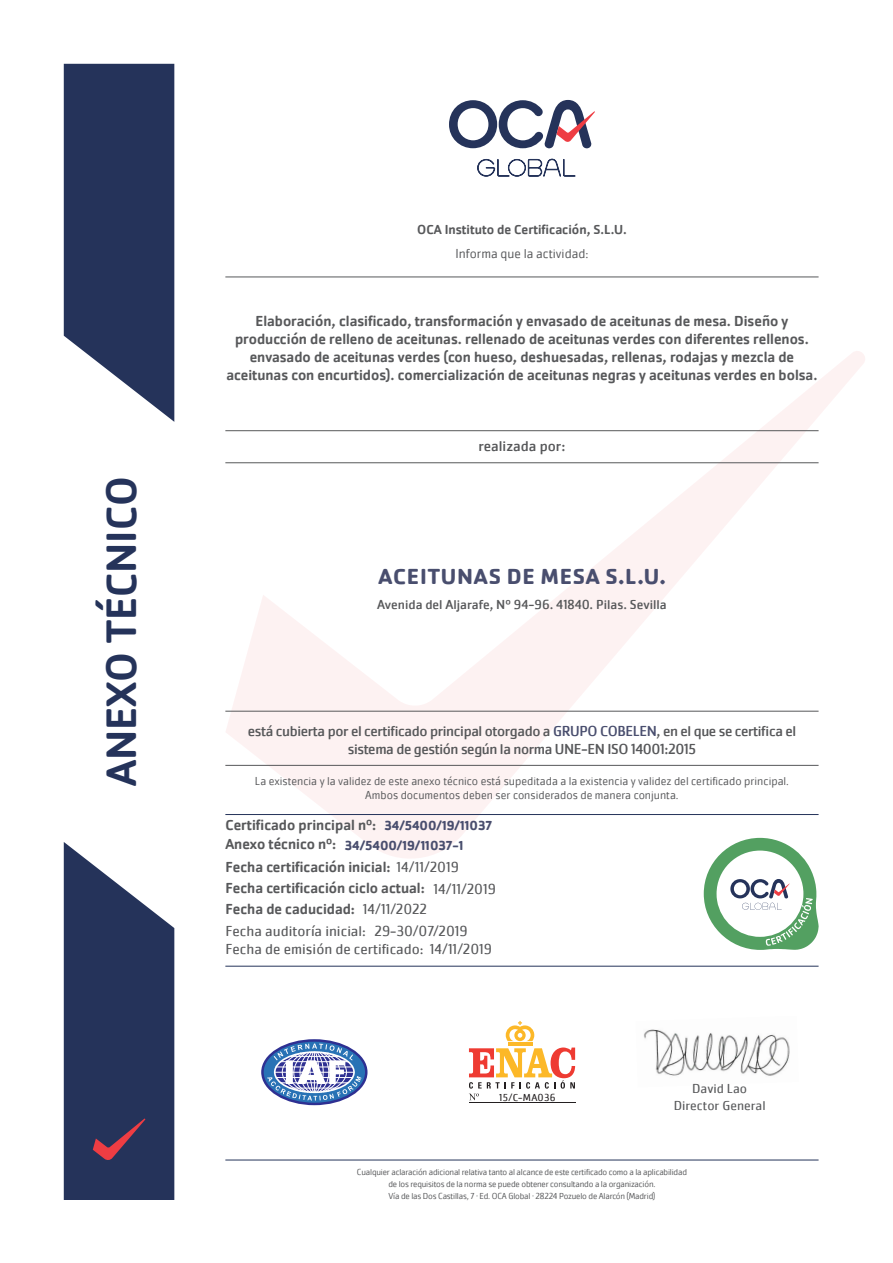
<style>
.page{position:relative;width:893px;height:1263px;background:#fff}
.page>*{position:absolute;margin:0;border:0;box-sizing:border-box;transform-origin:0 0}
.t1{font:500 43.95px "Cachet Pro";color:#25335a}
.t2{font:700 22.5px "Cachet Pro";letter-spacing:.035em;color:#494e6e}
.t3{font:500 15px/18px "Cachet Pro";color:#57585a}
.t4{font:15px/18px "Cachet Pro";letter-spacing:-.025em;color:#57585a;text-align:center}
.t5{font:15px "Cachet Pro";color:#57585a}
.t6{font:15px "Cachet Pro";color:#57585a}
.t7{font:13.5px "Cachet Pro";color:#57585a}
.t8{font:500 13.5px "Cachet Pro";color:#57585a}
.t9{font:700 13.5px/20.2px "Cachet Pro";color:#494e6e}
.t10{font:13.5px "Cachet Pro";color:#57585a}
.t11{font:300 13.5px "Cachet Pro";color:#57585a}
.t12{font:300 12px/14.4px "Cachet Pro";color:#57585a;text-align:center}
.t13{font:10.5px "Cachet Pro";letter-spacing:.025em;color:#231f20}
.t14{font:300 9px/12px "Cachet Pro";letter-spacing:-.02em;color:#57585a;text-align:center}
.s1{color:#494e6e}
.s2{font-weight:400}
</style>
<div class="page">
<svg style="left:225px;top:351px;width:640px;height:507px"></svg>
<svg style="left:64px;top:64px;width:110px;height:358px;background:#3f4b6d"></svg>
<svg style="left:449px;top:100px;width:146px;height:48px"></svg>
<svg style="left:477px;top:159px;width:99px;height:18px"></svg>
<svg style="left:64px;top:842px;width:110px;height:358px;background:#414b6d"></svg>
<hr style="left:508px;top:1042px;width:24px;height:4px;background:#fcb828">
<svg style="left:506px;top:1021px;width:28px;height:20px"></svg>
<hr style="left:469px;top:1102px;width:106px;height:1px;background:#231f20">
<svg style="left:469px;top:1047px;width:106px;height:53px"></svg>
<svg style="left:262px;top:1040px;width:104px;height:64px"></svg>
<div style="left:261px;top:1039px;width:106px;height:66px;border:2px solid #2e3092;border-radius:50%"></div>
<svg style="left:267px;top:1043px;width:94px;height:57px"></svg>
<hr style="left:225px;top:1160px;width:594px;height:1px;background:#25335a">
<img style="left:644px;top:1029px;width:146px;height:47px">
<svg style="left:704px;top:838px;width:115px;height:112px"></svg>
<hr style="left:225px;top:765px;width:594px;height:1px;background:#57585a">
<hr style="left:225px;top:462px;width:594px;height:1px;background:#57585a">
<hr style="left:225px;top:430px;width:594px;height:1px;background:#57585a">
<hr style="left:225px;top:277px;width:594px;height:1px;background:#57585a">
<hr style="left:225px;top:711px;width:594px;height:1px;background:#57585a">
<hr style="left:225px;top:814px;width:594px;height:1px;background:#25335a">
<hr style="left:225px;top:966px;width:594px;height:1px;background:#25335a">
<h1 class="t1" style="left:96px;top:786px;width:311px;rotate:-90deg">ANEXO TÉCNICO</h1>
<p class="t8" style="left:417px;top:222px;width:211px">OCA Instituto de Certificación, S.L.U.</p>
<p class="t11" style="left:456px;top:245px;width:134px">Informa que la actividad:</p>
<p class="t3" style="left:226px;top:312px;width:592px;text-align:center">Elaboración, clasificado, transformación y envasado de aceitunas de mesa. Diseño y producción de relleno de aceitunas. rellenado de aceitunas verdes con diferentes rellenos. envasado de aceitunas verdes (con hueso, deshuesadas, rellenas, rodajas y mezcla de aceitunas con encurtidos). comercialización de aceitunas negras y aceitunas verdes en bolsa.</p>
<p class="t6" style="left:479px;top:437px;width:88px">realizada por:</p>
<h2 class="t2" style="left:378px;top:562px;width:289px">ACEITUNAS DE MESA S.L.U.</h2>
<p class="t7" style="left:377px;top:597px;width:291px">Avenida del Aljarafe, Nº 94-96. 41840. Pilas. Sevilla</p>
<p class="t4" style="left:248px;top:723px;width:550px">está cubierta por el certificado principal otorgado a <span class="s1">GRUPO COBELEN</span>, en el que se certifica el sistema de gestión según la norma UNE-EN ISO 14001:2015</p>
<p class="t12" style="left:255px;top:774px;width:535px">La existencia y la validez de este anexo técnico está supeditada a la existencia y validez del certificado principal.<br>Ambos documentos deben ser considerados de manera conjunta.</p>
<p class="t3" style="left:225px;top:815px;width:152px;line-height:19.2px">Certificado principal nº:<br>Anexo técnico nº:</p>
<p class="t3" style="left:433px;top:857px;width:64px;line-height:21.1px;text-indent:-208px">Fecha certificación inicial: <span class="s2">14/11/2019<br>14/11/2019</span></p>
<p class="t9" style="left:345px;top:815px;width:149px;text-indent:40px">34/5400/19/11037<br>34/5400/19/11037-1</p>
<p class="t3" style="left:225px;top:879px;width:201px">Fecha certificación ciclo actual:</p>
<p class="t3" style="left:225px;top:900px;width:203px">Fecha de caducidad: <span class="s2">14/11/2022</span></p>
<p class="t5" style="left:374px;top:922px;width:95px">29-30/07/2019</p>
<p class="t5" style="left:225px;top:940px;width:268px">Fecha de emisión de certificado: 14/11/2019</p>
<p class="t5" style="left:225px;top:922px;width:142px">Fecha auditoría inicial:</p>
<p class="t13" style="left:499px;top:1091px;width:58px">15/C-MA036</p>
<p class="t10" style="left:692px;top:1080px;width:56px">David Lao</p>
<p class="t10" style="left:674px;top:1097px;width:93px">Director General</p>
<p class="t14" style="left:357px;top:1166px;width:332px">Cualquier aclaración adicional relativa tanto al alcance de este certificado como a la aplicabilidad de los requisitos de la norma se puede obtener consultando a la organización.<br>Vía de las Dos Castillas, 7 · Ed. OCA Global · 28224 Pozuelo de Alarcón (Madrid)</p>
</div>
